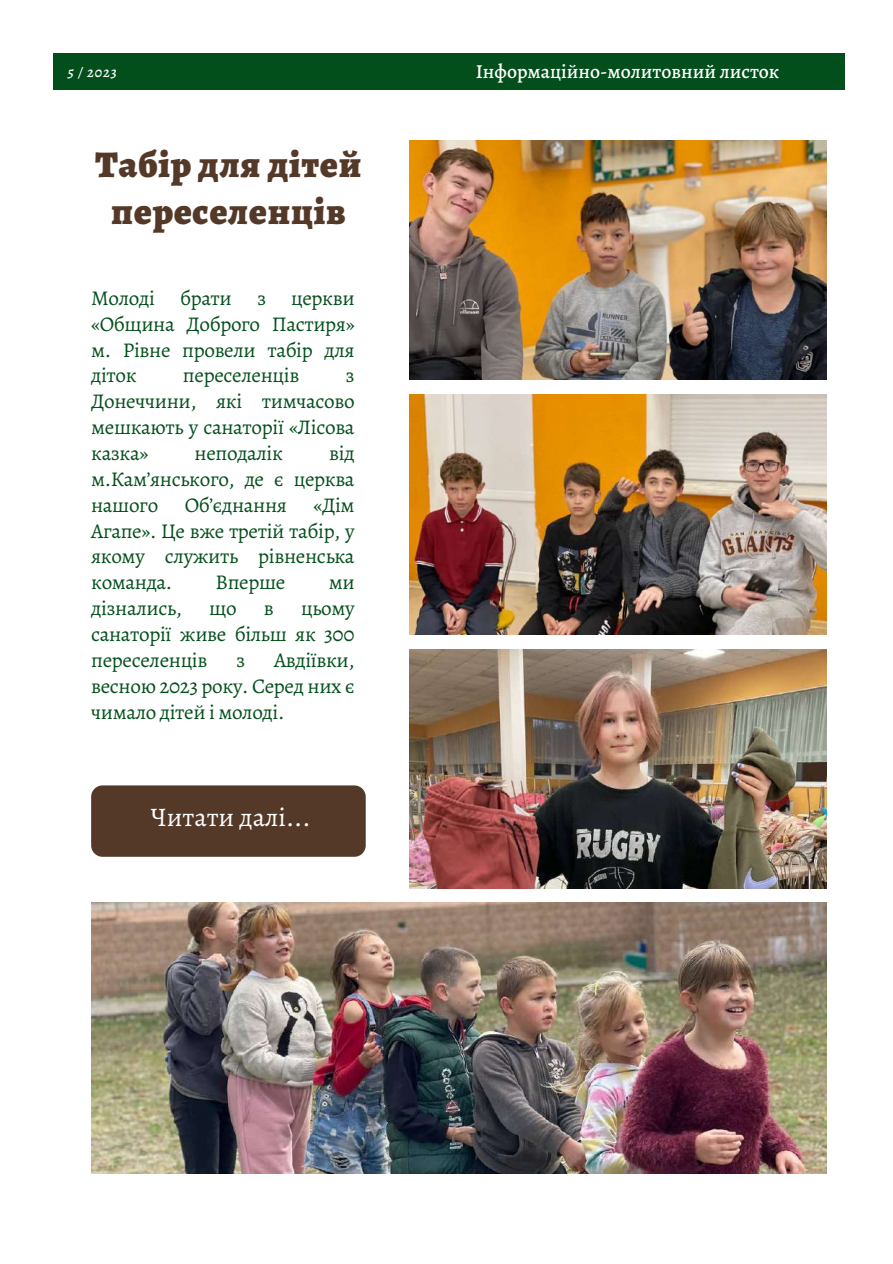
<style>
.page{position:relative;width:893px;height:1264px;background:#fff}
.page>*{position:absolute;margin:0;border:0;box-sizing:border-box;transform-origin:0 0}
.t1{font:900 37.5px/47.2px "Alegreya";letter-spacing:.025em;color:#543928;text-align:center}
.t2{font:26.85px "Alegreya";color:#fff}
.t3{font:21px/25.8px "Alegreya";letter-spacing:-.02em;color:#034f1b;text-align:justify}
.t4{font:500 19.8px "Alegreya";color:#fff}
.t5{font:italic 500 14.85px "Alegreya";color:#fff}
</style>
<div class="page">
<div style="left:54px;top:54px;width:790px;height:36px;background:#034f1b"></div>
<img style="left:409px;top:140px;width:417px;height:239px">
<div style="left:91px;top:785px;width:275px;height:71px;background:#543928;border-radius:11px"></div>
<img style="left:409px;top:394px;width:417px;height:240px">
<img style="left:91px;top:902px;width:735px;height:271px">
<img style="left:409px;top:649px;width:417px;height:240px">
<p class="t5" style="left:68px;top:62px;width:50px">5 / 2023</p>
<p class="t4" style="left:475px;top:58px;width:305px">Інформаційно-молитовний листок</p>
<h1 class="t1" style="left:96px;top:140px;width:267px">Табір для дітей переселенців</h1>
<p class="t3" style="left:91px;top:285px;width:265px">Молоді брати з церкви «Община Доброго Пастиря» м. Рівне провели табір для діток</p>
<p class="t3" style="left:183px;top:362px;width:118px">переселенців</p>
<p class="t3" style="left:91px;top:362px;width:265px;text-indent:254px">з Донеччини, які тимчасово мешкають у санаторії «Лісова казка»</p>
<p class="t3" style="left:91px;top:440px;width:265px;text-indent:238px">від м.Кам’янського, де є церква нашого</p>
<p class="t3" style="left:194px;top:440px;width:90px">неподалік</p>
<p class="t3" style="left:185px;top:492px;width:104px">Об’єднання</p>
<p class="t3" style="left:91px;top:492px;width:265px;text-indent:222px">«Дім Агапе». Це вже третій табір, у якому служить рівненська команда.</p>
<p class="t3" style="left:215px;top:569px;width:71px">Вперше</p>
<p class="t3" style="left:328px;top:569px;width:27px">ми</p>
<p class="t3" style="left:91px;top:595px;width:92px">дізнались,</p>
<p class="t3" style="left:209px;top:595px;width:29px">що</p>
<p class="t3" style="left:264px;top:595px;width:11px">в</p>
<p class="t3" style="left:91px;top:595px;width:265px;text-indent:210px">цьому санаторії живе більш як 300 переселенців</p>
<p class="t3" style="left:91px;top:647px;width:265px;text-indent:183px">Авдіївки, весною 2023 року. Серед них є чимало дітей і молоді.</p>
<p class="t3" style="left:236px;top:647px;width:10px">з</p>
<p class="t2" style="left:151px;top:798px;width:161px">Читати далі...</p>
</div>
